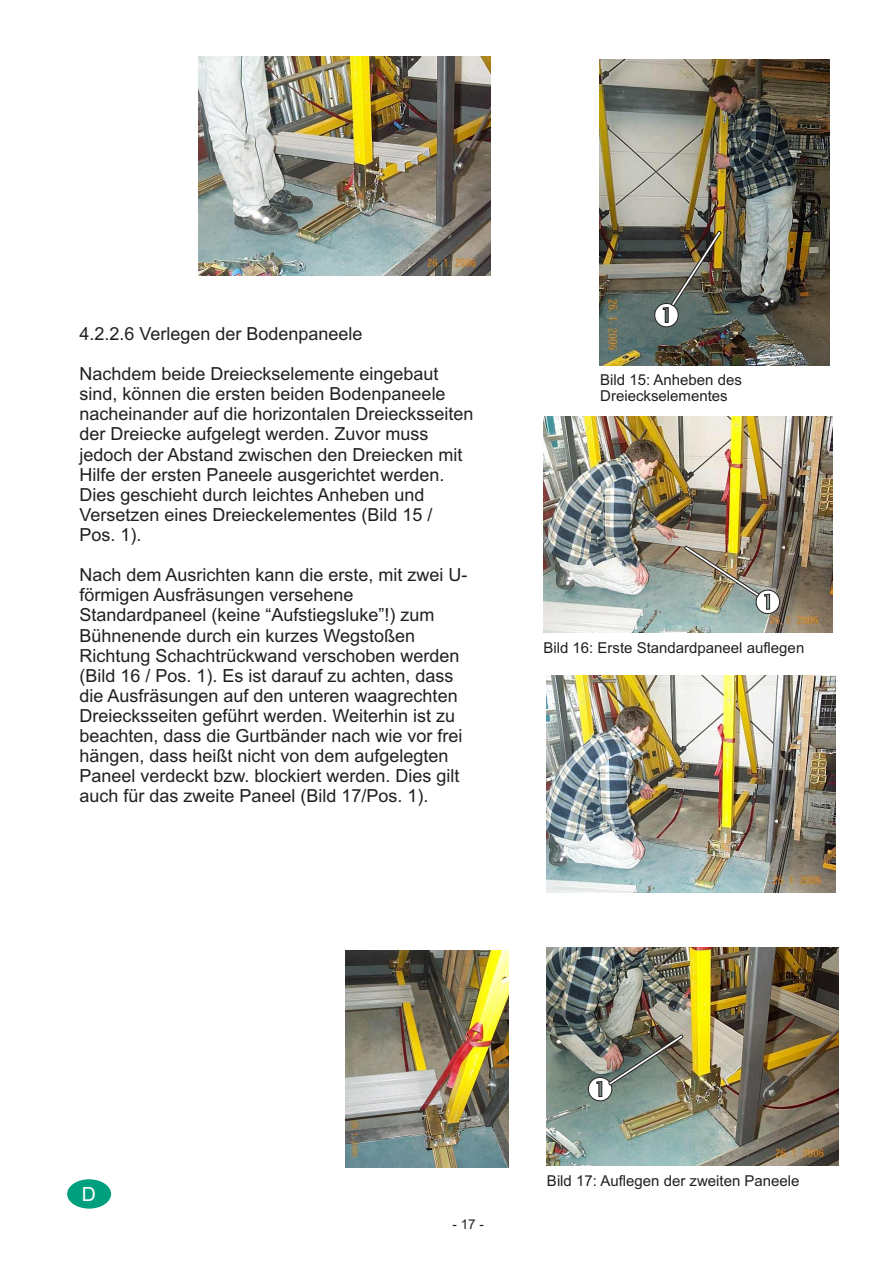
<style>
.page{position:relative;width:893px;height:1263px;background:#fff}
.page>*{position:absolute;margin:0;border:0;box-sizing:border-box;transform-origin:0 0}
.t1{font:19.5px "Arial";color:#fff}
.t2{font:18px/20.1px "Arial";color:#231f20}
.t3{font:15px/16.8px "Arial";color:#231f20}
.t4{font:13.5px "Arial";color:#231f20}
</style>
<div class="page">
<img style="left:199px;top:57px;width:292px;height:218px">
<img style="left:600px;top:59px;width:230px;height:307px">
<img style="left:544px;top:416px;width:288px;height:217px">
<img style="left:547px;top:676px;width:288px;height:216px">
<img style="left:547px;top:947px;width:291px;height:219px">
<img style="left:345px;top:950px;width:164px;height:218px">
<img style="left:654px;top:231px;width:67px;height:96px">
<img style="left:684px;top:546px;width:96px;height:68px">
<img style="left:588px;top:1035px;width:95px;height:66px">
<div style="left:67px;top:1179px;width:44px;height:29px;background:#009f7d;border-radius:50%"></div>
<p class="t2" style="left:79px;top:325px;width:285px">4.2.2.6 Verlegen der Bodenpaneele</p>
<p class="t2" style="left:79px;top:365px;width:396px">Nachdem beide Dreieckselemente eingebaut sind, können die ersten beiden Bodenpaneele nacheinander auf die horizontalen Dreiecksseiten der Dreiecke aufgelegt werden. Zuvor muss jedoch der Abstand zwischen den Dreiecken mit Hilfe der ersten Paneele ausgerichtet werden.<br>Dies geschieht durch leichtes Anheben und Versetzen eines Dreieckelementes (Bild 15 /<br>Pos. 1).</p>
<p class="t2" style="left:79px;top:566px;width:390px">Nach dem Ausrichten kann die erste, mit zwei U&shy;förmigen Ausfräsungen versehene Standardpaneel (keine “Aufstiegsluke”!) zum Bühnenende durch ein kurzes Wegstoßen Richtung Schachtrückwand verschoben werden (Bild 16 / Pos. 1). Es ist darauf zu achten, dass die Ausfräsungen auf den unteren waagrechten Dreiecksseiten geführt werden. Weiterhin ist zu beachten, dass die Gurtbänder nach wie vor frei hängen, dass heißt nicht von dem aufgelegten Paneel verdeckt bzw. blockiert werden. Dies gilt auch für das zweite Paneel (Bild 17/Pos. 1).</p>
<p class="t3" style="left:600px;top:372px;width:143px">Bild 15: Anheben des<br>Dreieckselementes</p>
<p class="t3" style="left:543px;top:641px;width:262px">Bild 16: Erste Standardpaneel auflegen</p>
<p class="t1" style="left:82px;top:1187px;width:16px">D</p>
<p class="t4" style="left:452px;top:1219px;width:33px">- 17 -</p>
<p class="t3" style="left:547px;top:1174px;width:254px">Bild 17: Auflegen der zweiten Paneele</p>
</div>
